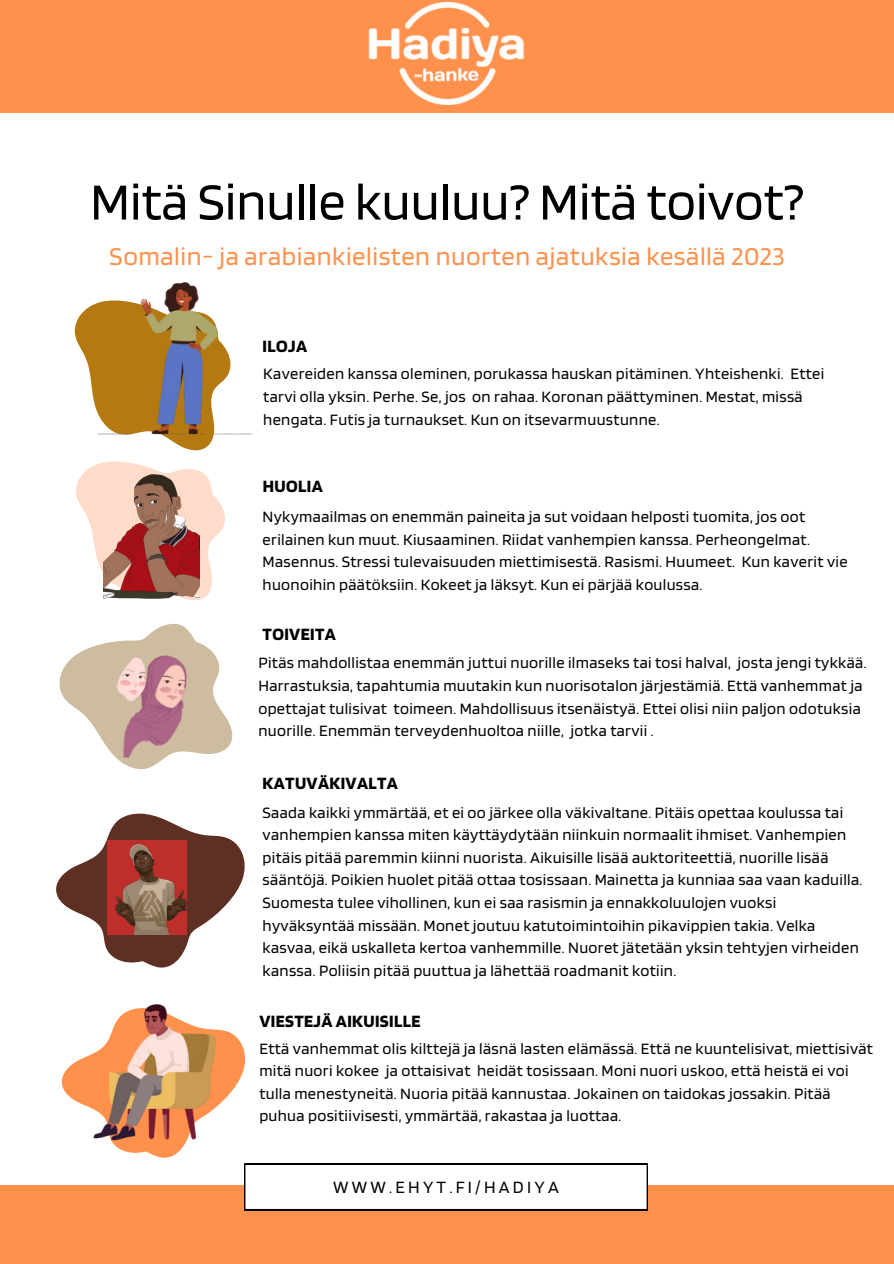
<style>
.page{position:relative;width:894px;height:1264px;background:#fff}
.page>*{position:absolute;margin:0;border:0;box-sizing:border-box;transform-origin:0 0}
.t1{font:54px "Blinker";color:#000}
.t2{font:26.7px "Blinker";letter-spacing:.02em;color:#ff914d}
.t3{font:700 18px "Blinker";letter-spacing:.02em;color:#000}
.t4{font:18px "Blinker";letter-spacing:.18em;color:#000}
.t5{font:16.5px/22.5px "Blinker";letter-spacing:.02em;color:#000}
</style>
<div class="page">
<svg style="left:56px;top:813px;width:189px;height:155px"></svg>
<svg style="left:61px;top:1045px;width:184px;height:113px"></svg>
<svg style="left:59px;top:462px;width:174px;height:291px"></svg>
<div style="left:0;top:0;width:893px;height:113px;background:#ff914d"></div>
<div style="left:0;top:1184px;width:893px;height:79px;background:#ff914d"></div>
<div style="left:244px;top:1163px;width:403px;height:47px;background:#000"></div>
<div style="left:244px;top:1163px;width:403px;height:46px;background:#fff"></div>
<img style="left:368px;top:3px;width:157px;height:101px">
<img style="left:86px;top:639px;width:132px;height:131px">
<img style="left:74px;top:1004px;width:168px;height:153px">
<img style="left:104px;top:461px;width:95px;height:143px">
<img style="left:108px;top:840px;width:78px;height:94px">
<img style="left:74px;top:282px;width:178px;height:169px">
<p class="t1" style="left:90px;top:168px;width:715px">Mitä Sinulle kuuluu? Mitä toivot?</p>
<p class="t2" style="left:109px;top:239px;width:676px">Somalin- ja arabiankielisten nuorten ajatuksia kesällä 2023</p>
<p class="t3" style="left:262px;top:335px;width:46px">ILOJA</p>
<p class="t5" style="left:263px;top:362px;width:562px">Kavereiden kanssa oleminen, porukassa hauskan pitäminen. Yhteishenki. Ettei tarvi olla yksin. Perhe. Se, jos on rahaa. Koronan päättyminen. Mestat, missä hengata. Futis ja turnaukset. Kun on itsevarmuustunne.</p>
<p class="t3" style="left:263px;top:475px;width:61px">HUOLIA</p>
<p class="t5" style="left:262px;top:505px;width:586px">Nykymaailmas on enemmän paineita ja sut voidaan helposti tuomita, jos oot erilainen kun muut. Kiusaaminen. Riidat vanhempien kanssa. Perheongelmat.<br>Masennus. Stressi tulevaisuuden miettimisestä. Rasismi. Huumeet. Kun kaverit vie huonoihin päätöksiin. Kokeet ja läksyt. Kun ei pärjää koulussa.</p>
<p class="t3" style="left:262px;top:622px;width:75px">TOIVEITA</p>
<p class="t5" style="left:258px;top:651px;width:609px">Pitäs mahdollistaa enemmän juttui nuorille ilmaseks tai tosi halval, josta jengi tykkää.<br>Harrastuksia, tapahtumia muutakin kun nuorisotalon järjestämiä. Että vanhemmat ja opettajat tulisivat toimeen. Mahdollisuus itsenäistyä. Ettei olisi niin paljon odotuksia nuorille. Enemmän terveydenhuoltoa niille, jotka tarvii .</p>
<p class="t3" style="left:262px;top:771px;width:137px">KATUVÄKIVALTA</p>
<p class="t5" style="left:262px;top:800px;width:601px">Saada kaikki ymmärtää, et ei oo järkee olla väkivaltane. Pitäis opettaa koulussa tai vanhempien kanssa miten käyttäydytään niinkuin normaalit ihmiset. Vanhempien pitäis pitää paremmin kiinni nuorista. Aikuisille lisää auktoriteettiä, nuorille lisää sääntöjä. Poikien huolet pitää ottaa tosissaan. Mainetta ja kunniaa saa vaan kaduilla.<br>Suomesta tulee vihollinen, kun ei saa rasismin ja ennakkoluulojen vuoksi hyväksyntää missään. Monet joutuu katutoimintoihin pikavippien takia. Velka kasvaa, eikä uskalleta kertoa vanhemmille. Nuoret jätetään yksin tehtyjen virheiden kanssa. Poliisin pitää puuttua ja lähettää roadmanit kotiin.</p>
<p class="t3" style="left:259px;top:1009px;width:162px">VIESTEJÄ AIKUISILLE</p>
<p class="t5" style="left:259px;top:1036px;width:615px">Että vanhemmat olis kilttejä ja läsnä lasten elämässä. Että ne kuuntelisivat, miettisivät mitä nuori kokee ja ottaisivat heidät tosissaan. Moni nuori uskoo, että heistä ei voi tulla menestyneitä. Nuoria pitää kannustaa. Jokainen on taidokas jossakin. Pitää puhua positiivisesti, ymmärtää, rakastaa ja luottaa.</p>
<p class="t4" style="left:333px;top:1175px;width:227px">WWW.EHYT.FI/HADIYA</p>
</div>
